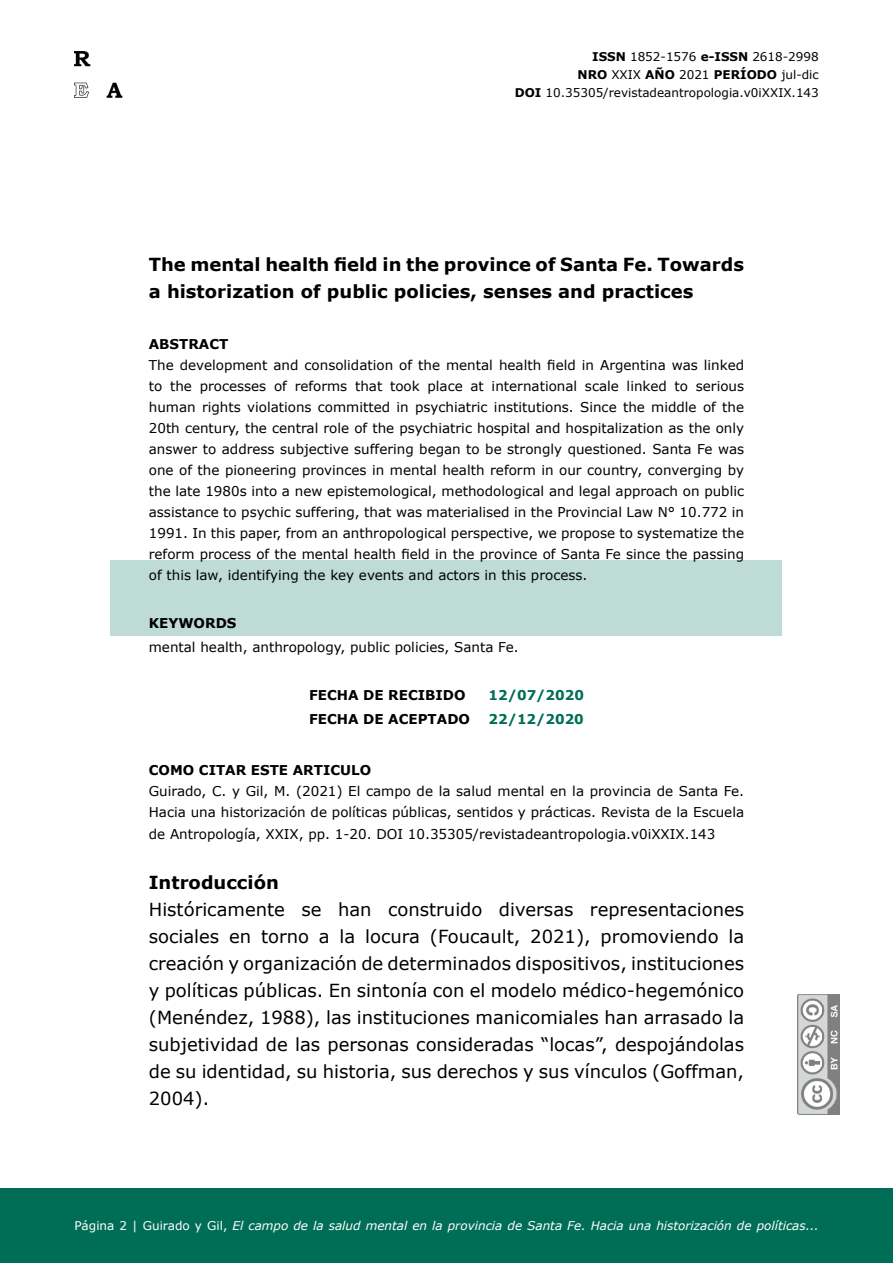
<style>
.page{position:relative;width:893px;height:1263px;background:#fff}
.page>*{position:absolute;margin:0;border:0;box-sizing:border-box;transform-origin:0 0}
.t1{font:18px/27px "Verdana";color:#000;text-align:justify}
.t2{font:700 18px/27px "Verdana";color:#000}
.t3{font:13.5px/21px "Verdana";color:#000;text-align:justify}
.t4{font:700 13.5px "Verdana";color:#000}
.t5{font:700 13.5px "Verdana";color:#006e56}
.t6{font:12px/18px "Verdana";color:#000;text-align:right}
.t7{font:italic 12px "Verdana";color:#fff}
.s1{font-weight:700}
.s2{font-style:normal}
</style>
<div class="page">
<img style="left:798px;top:994px;width:42px;height:120px">
<div style="left:0;top:1188px;width:893px;height:75px;background:#006e56"></div>
<img style="left:74px;top:52px;width:49px;height:45px">
<div style="left:110px;top:560px;width:672px;height:76px;background:#bfdbd5"></div>
<p class="t6" style="left:515px;top:47px;width:306px"><span class="s1">ISSN</span> 1852-1576 <span class="s1">e-ISSN</span> 2618-2998<br><span class="s1">NRO</span> XXIX <span class="s1">AÑO</span> 2021 <span class="s1">PERÍODO</span> jul-dic<br><span class="s1">DOI</span> 10.35305/revistadeantropologia.v0iXXIX.143</p>
<h1 class="t2" style="left:149px;top:251px;width:597px">The mental health field in the province of Santa Fe. Towards a historization of public policies, senses and practices</h1>
<p class="t4" style="left:149px;top:335px;width:81px">ABSTRACT</p>
<p class="t3" style="left:149px;top:355px;width:597px">The development and consolidation of the mental health field in Argentina was linked to the processes of reforms that took place at international scale linked to serious human rights violations committed in psychiatric institutions. Since the middle of the 20th century, the central role of the psychiatric hospital and hospitalization as the only answer to address subjective suffering began to be strongly questioned. Santa Fe was one of the pioneering provinces in mental health reform in our country, converging by the late 1980s into a new epistemological, methodological and legal approach on public assistance to psychic suffering, that was materialised in the Provincial Law N° 10.772 in 1991. In this paper, from an anthropological perspective, we propose to systematize the reform process of the mental health field in the province of Santa Fe since the passing of this law, identifying the key events and actors in this process.</p>
<p class="t4" style="left:149px;top:614px;width:89px">KEYWORDS</p>
<p class="t3" style="left:149px;top:637px;width:371px">mental health, anthropology, public policies, Santa Fe.</p>
<p class="t4" style="left:309px;top:686px;width:158px">FECHA DE RECIBIDO</p>
<p class="t5" style="left:489px;top:686px;width:97px">12/07/2020</p>
<p class="t4" style="left:309px;top:710px;width:162px">FECHA DE ACEPTADO</p>
<p class="t5" style="left:488px;top:710px;width:97px">22/12/2020</p>
<p class="t4" style="left:149px;top:761px;width:224px">COMO CITAR ESTE ARTICULO</p>
<p class="t3" style="left:149px;top:781px;width:597px">Guirado, C. y Gil, M. (2021) El campo de la salud mental en la provincia de Santa Fe.<br>Hacia una historización de políticas públicas, sentidos y prácticas. Revista de la Escuela de Antropología, XXIX, pp. 1-20. DOI 10.35305/revistadeantropologia.v0iXXIX.143</p>
<h1 class="t2" style="left:149px;top:869px;width:132px">Introducción</h1>
<p class="t1" style="left:149px;top:896px;width:597px">Históricamente se han construido diversas representaciones sociales en torno a la locura (Foucault, 2021), promoviendo la creación y organización de determinados dispositivos, instituciones y políticas públicas. En sintonía con el modelo médico-hegemónico (Menéndez, 1988), las instituciones manicomiales han arrasado la subjetividad de las personas consideradas “locas”, despojándolas de su identidad, su historia, sus derechos y sus vínculos (Goffman, 2004).</p>
<p class="t7" style="left:74px;top:1217px;width:746px"><span class="s2">Página 2 | Guirado y Gil,</span> El campo de la salud mental en la provincia de Santa Fe. Hacia una historización de políticas...</p>
</div>
